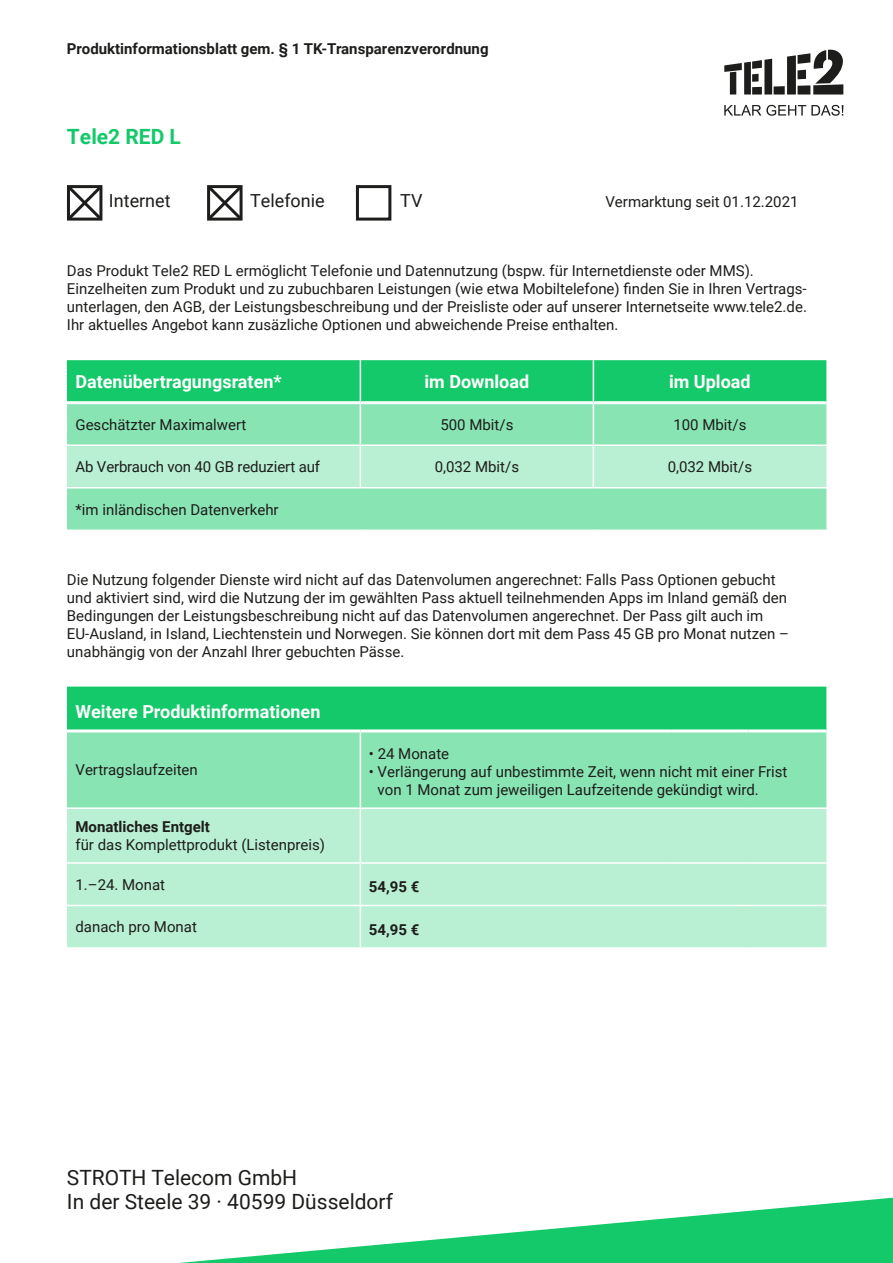
<style>
.page{position:relative;width:893px;height:1263px;background:#fff}
.page>*{position:absolute;margin:0;border:0;box-sizing:border-box;transform-origin:0 0}
.t1{font:21px/24px "Roboto";color:#1d1d1b}
.t2{font:700 21px "Roboto";color:#14c969}
.t3{font:700 18px "Roboto";color:#fff}
.t4{font:18px "Roboto";color:#1d1d1b}
.t5{font:15px/18px "Roboto";color:#1d1d1b}
.t6{font:700 15px "Roboto";color:#1d1d1b}
</style>
<div class="page">
<svg style="left:355px;top:185px;width:37px;height:36px"></svg>
<svg style="left:67px;top:185px;width:36px;height:36px"></svg>
<svg style="left:207px;top:185px;width:36px;height:36px"></svg>
<div style="left:67px;top:360px;width:759px;height:41px;background:#14c969"></div>
<div style="left:67px;top:404px;width:759px;height:125px;background:#89e4b4"></div>
<div style="left:67px;top:446px;width:759px;height:41px;background:#b9efd2"></div>
<hr style="left:360px;top:360px;width:1px;height:41px;background:#fff">
<hr style="left:593px;top:360px;width:1px;height:41px;background:#fff">
<hr style="left:360px;top:404px;width:1px;height:40px;background:#fff">
<hr style="left:593px;top:404px;width:1px;height:40px;background:#fff">
<hr style="left:67px;top:444px;width:293px;height:2px;background:#fff">
<hr style="left:360px;top:444px;width:233px;height:2px;background:#fff">
<hr style="left:360px;top:446px;width:1px;height:41px;background:#fff">
<hr style="left:593px;top:444px;width:233px;height:2px;background:#fff">
<hr style="left:593px;top:446px;width:1px;height:41px;background:#fff">
<hr style="left:67px;top:487px;width:293px;height:1px;background:#fff">
<hr style="left:360px;top:487px;width:233px;height:1px;background:#fff">
<hr style="left:593px;top:487px;width:233px;height:1px;background:#fff">
<div style="left:67px;top:687px;width:759px;height:42px;background:#14c969"></div>
<div style="left:67px;top:732px;width:759px;height:75px;background:#89e4b4"></div>
<div style="left:67px;top:809px;width:759px;height:138px;background:#b9efd2"></div>
<hr style="left:360px;top:732px;width:1px;height:75px;background:#fff">
<hr style="left:360px;top:809px;width:1px;height:53px;background:#fff">
<hr style="left:67px;top:862px;width:293px;height:2px;background:#fff">
<hr style="left:360px;top:862px;width:311px;height:2px;background:#fff">
<hr style="left:360px;top:864px;width:1px;height:41px;background:#fff">
<hr style="left:671px;top:862px;width:78px;height:2px;background:#fff">
<hr style="left:749px;top:862px;width:77px;height:2px;background:#fff">
<hr style="left:67px;top:905px;width:293px;height:1px;background:#fff">
<hr style="left:360px;top:905px;width:311px;height:1px;background:#fff">
<hr style="left:360px;top:906px;width:1px;height:41px;background:#fff">
<hr style="left:671px;top:905px;width:78px;height:1px;background:#fff">
<hr style="left:749px;top:905px;width:77px;height:1px;background:#fff">
<svg style="left:179px;top:1198px;width:714px;height:65px"></svg>
<svg style="left:724px;top:59px;width:48px;height:36px"></svg>
<div style="left:774px;top:86px;width:11px;height:9px;background:#1d1d1b"></div>
<svg style="left:787px;top:49px;width:56px;height:46px"></svg>
<svg style="left:724px;top:105px;width:119px;height:11px"></svg>
<p class="t6" style="left:67px;top:38px;width:423px">Produktinformationsblatt gem. § 1 TK-Transparenzverordnung</p>
<h1 class="t2" style="left:67px;top:122px;width:116px">Tele2 RED L</h1>
<p class="t4" style="left:109px;top:188px;width:63px">Internet</p>
<p class="t4" style="left:250px;top:188px;width:76px">Telefonie</p>
<p class="t4" style="left:400px;top:188px;width:24px">TV</p>
<p class="t5" style="left:605px;top:192px;width:195px">Vermarktung seit 01.12.2021</p>
<p class="t5" style="left:67px;top:261px;width:741px">Das Produkt Tele2 RED L ermöglicht Telefonie und Datennutzung (bspw. für Internetdienste oder MMS).<br>Einzel-heiten zum Produkt und zu zubuchbaren Leistungen (wie etwa Mobiltelefone) finden Sie in Ihren Vertrags&shy;unterlagen, den AGB, der Leistungsbeschreibung und der Preisliste oder auf unserer Internetseite www.tele2.de.<br>Ihr aktuelles Angebot kann zusäzliche Optionen und abweichende Preise enthalten.</p>
<p class="t3" style="left:75px;top:369px;width:208px">Datenübertragungsraten*</p>
<p class="t3" style="left:424px;top:369px;width:106px">im Download</p>
<p class="t3" style="left:669px;top:369px;width:83px">im Upload</p>
<p class="t5" style="left:75px;top:415px;width:172px">Geschätzter Maximalwert</p>
<p class="t5" style="left:440px;top:415px;width:74px">500 Mbit/s</p>
<p class="t5" style="left:673px;top:415px;width:74px">100 Mbit/s</p>
<p class="t5" style="left:75px;top:457px;width:246px">Ab Verbrauch von 40 GB reduziert auf</p>
<p class="t5" style="left:435px;top:457px;width:86px">0,032 Mbit/s</p>
<p class="t5" style="left:668px;top:457px;width:86px">0,032 Mbit/s</p>
<p class="t5" style="left:75px;top:500px;width:205px">*im inländischen Datenverkehr</p>
<p class="t5" style="left:67px;top:570px;width:723px">Die Nutzung folgender Dienste wird nicht auf das Datenvolumen angerechnet: Falls Pass Optionen gebucht und aktiviert sind, wird die Nutzung der im gewählten Pass aktuell teilnehmenden Apps im Inland gemäß den Bedingungen der Leistungsbeschreibung nicht auf das Datenvolumen angerechnet. Der Pass gilt auch im EU-Ausland, in Island, Liechtenstein und Norwegen. Sie können dort mit dem Pass 45 GB pro Monat nutzen – unabhängig von der Anzahl Ihrer gebuchten Pässe.</p>
<p class="t3" style="left:75px;top:699px;width:246px">Weitere Produktinformationen</p>
<p class="t5" style="left:75px;top:760px;width:124px">Vertragslaufzeiten</p>
<p class="t5" style="left:369px;top:744px;width:82px">• 24 Monate</p>
<p class="t5" style="left:378px;top:762px;width:411px;text-indent:-9px">• Verlängerung auf unbestimmte Zeit, wenn nicht mit einer Frist von 1 Monat zum jeweiligen Laufzeitende gekündigt wird.</p>
<p class="t6" style="left:75px;top:816px;width:136px">Monatliches Entgelt</p>
<p class="t5" style="left:75px;top:835px;width:251px">für das Komplettprodukt (Listenpreis)</p>
<p class="t5" style="left:75px;top:875px;width:91px">1.–24. Monat</p>
<p class="t6" style="left:369px;top:876px;width:52px">54,95 €</p>
<p class="t5" style="left:75px;top:917px;width:123px">danach pro Monat</p>
<p class="t6" style="left:369px;top:919px;width:52px">54,95 €</p>
<h1 class="t1" style="left:67px;top:1164px;width:327px">STROTH Telecom GmbH<br>In der Steele 39 · 40599 Düsseldorf</h1>
</div>
